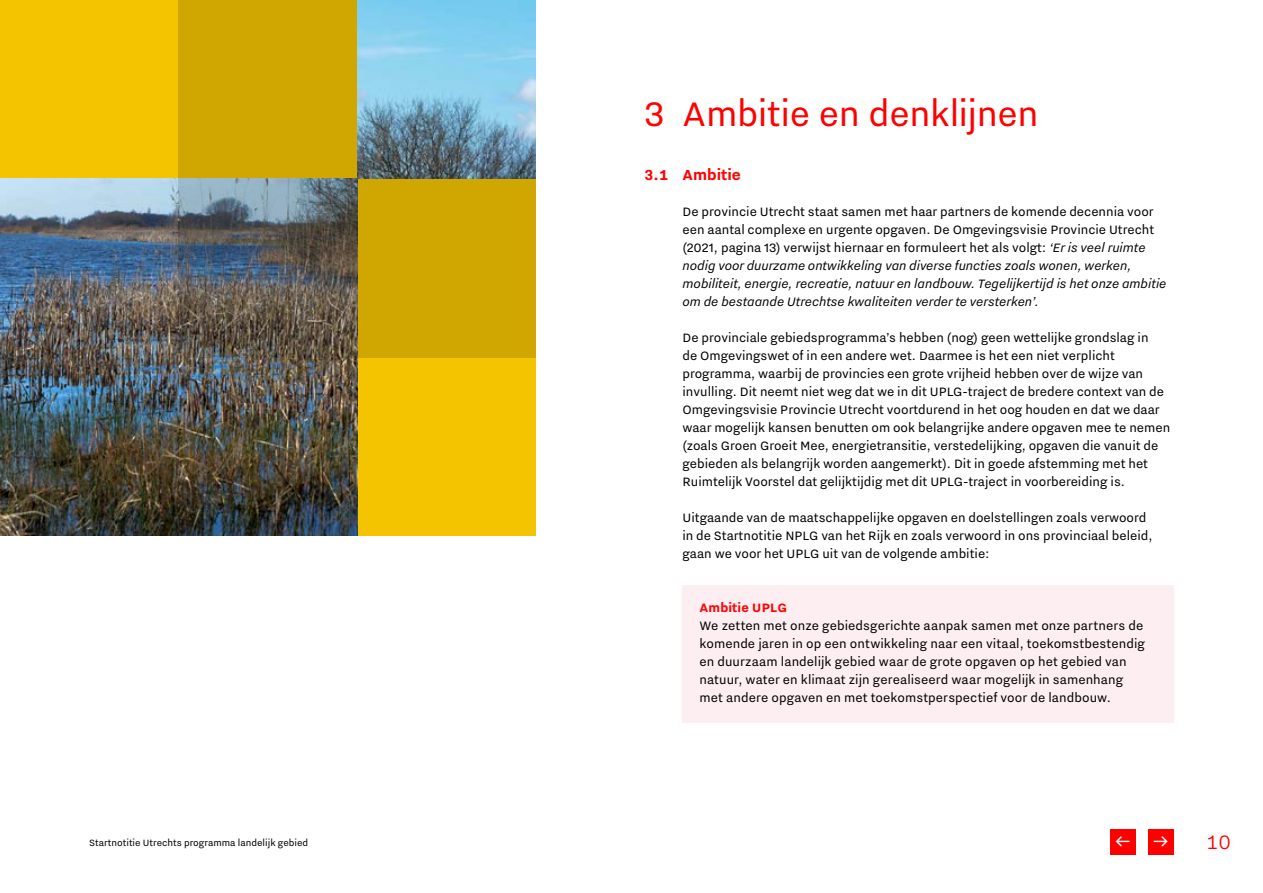
<style>
.page{position:relative;width:1263px;height:893px;background:#fff}
.page>*{position:absolute;margin:0;border:0;box-sizing:border-box;transform-origin:0 0}
.kop_1{font:42px "Nitti Grotesk";letter-spacing:-.01em;color:#f00}
.t1{font:300 24px "Nitti Grotesk";color:#f00}
.paragraafkop{font:700 18px "Nitti Grotesk";color:#f00}
.plat{font:15px/18px "Nitti Grotesk";color:#000}
.plat-2{font:italic 15px/18px "Nitti Grotesk";color:#000}
.Inzet_brood{font:15px/18px "Nitti Grotesk";letter-spacing:.005em;color:#000}
.Inzet_kop{font:700 15px "Nitti Grotesk";letter-spacing:.005em;color:#f00}
.t2{font:11.25px "Nitti Grotesk";color:#000}
.s1{font-style:normal}
.s2{font-size:27px;color:#fff}
</style>
<div class="page">
<div style="left:682px;top:585px;width:492px;height:48px;background:#fdeef1"></div>
<div style="left:682px;top:603px;width:492px;height:120px;background:#fdeef1"></div>
<div style="left:0;top:0;width:536px;height:536px;background:#f5c400"></div>
<img style="left:0;top:179px;width:357px;height:357px">
<svg style="left:179px;top:0;width:357px;height:357px;background:#ab9021"></svg>
<img style="left:357px;top:0;width:179px;height:179px">
<div style="left:1110px;top:829px;width:25px;height:26px;background:#f00"></div>
<div style="left:1148px;top:829px;width:26px;height:26px;background:#f00"></div>
<h1 class="kop_1" style="left:644px;top:90px;width:396px">3 Ambitie en denklijnen</h1>
<h2 class="paragraafkop" style="left:644px;top:165px;width:98px">3.1 Ambitie</h2>
<p class="plat-2" style="left:682px;top:202px;width:485px"><span class="s1">De provincie Utrecht staat samen met haar partners de komende decennia voor een aantal complexe en urgente opgaven. De Omgevingsvisie Provincie Utrecht (2021, pagina 13) verwijst hiernaar en formuleert het als volgt:</span> ‘Er is veel ruimte nodig voor duurzame ontwikkeling van diverse functies zoals wonen, werken, mobiliteit, energie, recreatie, natuur en landbouw. Tegelijkertijd is het onze ambitie om de bestaande Utrechtse kwaliteiten verder te versterken’.</p>
<p class="plat" style="left:682px;top:328px;width:489px">De provinciale gebiedsprogramma’s hebben (nog) geen wettelijke grondslag in<br>de Omgevingswet of in een andere wet. Daarmee is het een niet verplicht programma, waarbij de provincies een grote vrijheid hebben over de wijze van invulling. Dit neemt niet weg dat we in dit UPLG-traject de bredere context van de Omgevingsvisie Provincie Utrecht voortdurend in het oog houden en dat we daar waar mogelijk kansen benutten om ook belangrijke andere opgaven mee te nemen (zoals Groen Groeit Mee, energietransitie, verstedelijking, opgaven die vanuit de gebieden als belangrijk worden aangemerkt). Dit in goede afstemming met het Ruimtelijk Voorstel dat gelijktijdig met dit UPLG-traject in voorbereiding is.</p>
<p class="plat" style="left:682px;top:508px;width:472px">Uitgaande van de maatschappelijke opgaven en doelstellingen zoals verwoord in de Startnotitie NPLG van het Rijk en zoals verwoord in ons provinciaal beleid, gaan we voor het UPLG uit van de volgende ambitie:</p>
<h3 class="Inzet_kop" style="left:699px;top:599px;width:89px">Ambitie UPLG</h3>
<p class="Inzet_brood" style="left:699px;top:616px;width:447px">We zetten met onze gebiedsgerichte aanpak samen met onze partners de komende jaren in op een ontwikkeling naar een vitaal, toekomstbestendig en duurzaam landelijk gebied waar de grote opgaven op het gebied van natuur, water en klimaat zijn gerealiseerd waar mogelijk in samenhang met andere opgaven en met toekomstperspectief voor de landbouw.</p>
<p class="t2" style="left:89px;top:836px;width:220px">Startnotitie Utrechts programma landelijk gebied</p>
<h2 class="t1" style="left:1152px;top:828px;width:80px"><span class="s2">→</span> 10</h2>
</div>
